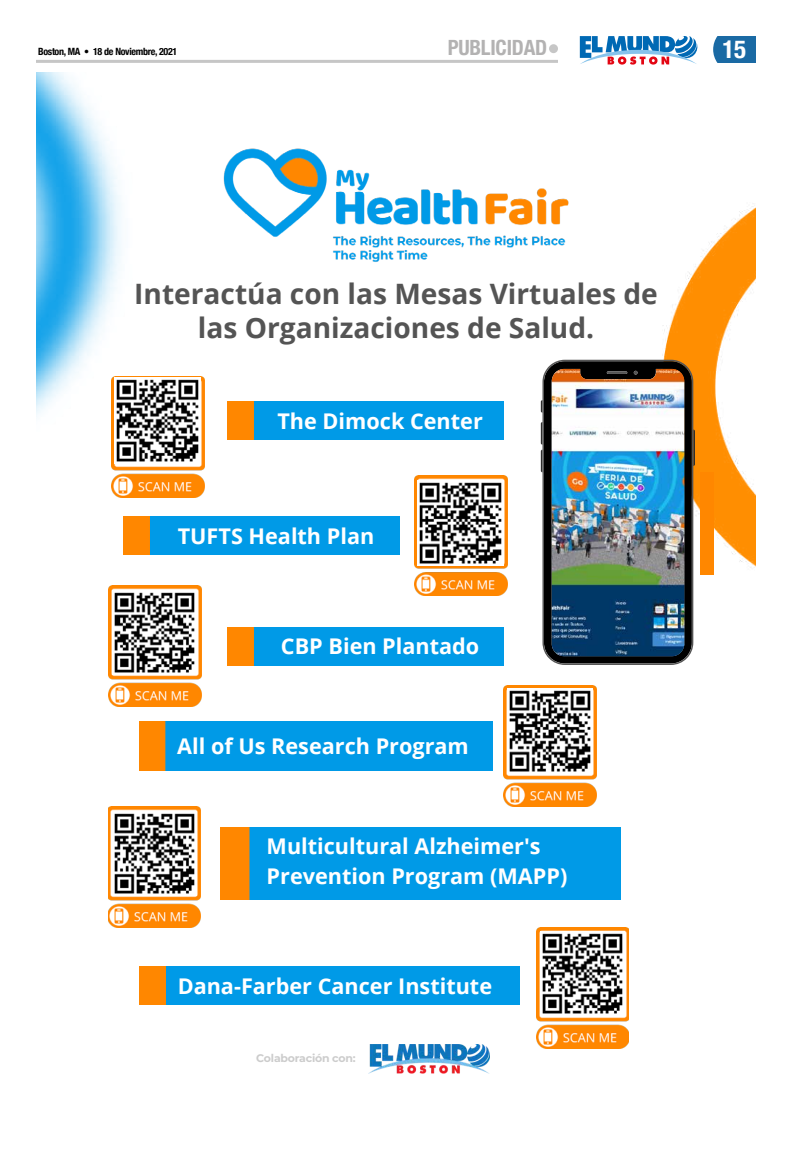
<style>
.page{position:relative;width:792px;height:1152px;background:#fff}
.page>*{position:absolute;margin:0;border:0;box-sizing:border-box;transform-origin:0 0}
.t1{font:700 28.1px/33.8px "Open Sans";color:#545454;text-align:center}
.t2{font:700 condensed 25px "Helvetica Neue";color:#fff}
.t3{font:700 21.6px/30px "Open Sans";color:#fff}
.t4{font:700 condensed 21px "Helvetica Neue";letter-spacing:-.01em;color:#b3b2b2}
.t5{font:700 10.9px "Montserrat";letter-spacing:-.02em;color:#ccc}
.t6{font:700 condensed 10px "Helvetica Neue";letter-spacing:-.03em;color:#000}
</style>
<div class="page">
<hr style="left:36px;top:60px;width:522px;height:3px;background:#c6c6c6">
<div style="left:549px;top:44px;width:9px;height:9px;background:#c6c6c6;border-radius:50%"></div>
<svg style="left:713px;top:36px;width:43px;height:27px"></svg>
<svg style="left:580px;top:36px;width:117px;height:29px"></svg>
<img style="left:36px;top:72px;width:720px;height:532px">
<img style="left:701px;top:472px;width:13px;height:102px">
<svg style="left:541px;top:400px;width:1px;height:13px"></svg>
<svg style="left:541px;top:422px;width:1px;height:50px"></svg>
<svg style="left:693px;top:430px;width:2px;height:36px"></svg>
<img style="left:542px;top:360px;width:151px;height:305px">
<img style="left:210px;top:144px;width:372px;height:122px">
<img style="left:369px;top:1044px;width:121px;height:29px">
<img style="left:140px;top:722px;width:352px;height:48px">
<div style="left:140px;top:967px;width:380px;height:38px;background:#009ae7"></div>
<img style="left:228px;top:401px;width:276px;height:39px">
<img style="left:414px;top:475px;width:93px;height:121px">
<img style="left:108px;top:586px;width:93px;height:120px">
<img style="left:504px;top:686px;width:93px;height:120px">
<img style="left:108px;top:807px;width:93px;height:120px">
<img style="left:536px;top:928px;width:93px;height:120px">
<img style="left:220px;top:865px;width:401px;height:34px">
<img style="left:220px;top:827px;width:401px;height:38px">
<img style="left:124px;top:517px;width:276px;height:38px">
<img style="left:228px;top:627px;width:276px;height:38px">
<img style="left:507px;top:688px;width:86px;height:86px">
<img style="left:111px;top:377px;width:93px;height:121px">
<img style="left:115px;top:378px;width:85px;height:85px">
<img style="left:418px;top:480px;width:85px;height:86px">
<img style="left:113px;top:590px;width:84px;height:84px">
<img style="left:113px;top:811px;width:84px;height:84px">
<img style="left:541px;top:932px;width:84px;height:84px">
<p class="t6" style="left:38px;top:43px;width:141px">Boston, MA • 18 de Noviembre, 2021</p>
<p class="t4" style="left:448px;top:30px;width:101px">PUBLICIDAD</p>
<p class="t2" style="left:723px;top:28px;width:25px">15</p>
<h1 class="t1" style="left:134px;top:276px;width:525px">Interactúa con las Mesas Virtuales de las Organizaciones de Salud.</h1>
<p class="t3" style="left:277px;top:405px;width:207px">The Dimock Center</p>
<p class="t3" style="left:178px;top:521px;width:198px">TUFTS Health Plan</p>
<p class="t3" style="left:281px;top:631px;width:200px">CBP Bien Plantado</p>
<p class="t3" style="left:177px;top:731px;width:293px">All of Us Research Program</p>
<p class="t3" style="left:267px;top:831px;width:302px">Multicultural Alzheimer's<br>Prevention Program (MAPP)</p>
<p class="t3" style="left:178px;top:971px;width:316px">Dana-Farber Cancer Institute</p>
<p class="t5" style="left:256px;top:1050px;width:101px">Colaboración con:</p>
</div>
